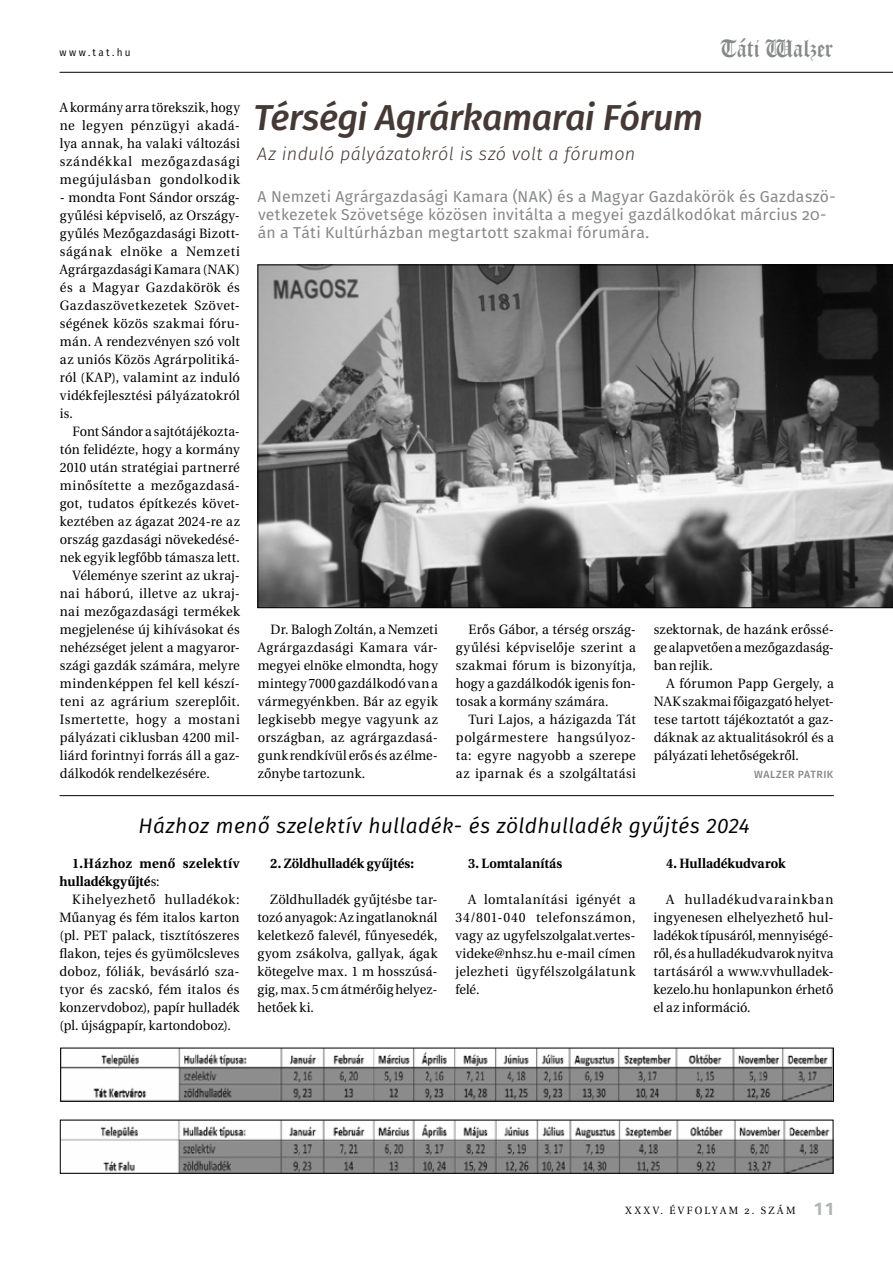
<style>
.page{position:relative;width:893px;height:1263px;background:#fff}
.page>*{position:absolute;margin:0;border:0;box-sizing:border-box;transform-origin:0 0}
.t1{font:italic 500 36px "Fira Sans";letter-spacing:-.015em;color:#453935}
.t2{font:27px "Abbey Blk CE";letter-spacing:.01em;color:#87888a;scale:.95 1}
.t3{font:italic 21px "Fira Sans";letter-spacing:.015em;color:#000}
.t4{font:italic 300 18px "Fira Sans";letter-spacing:.015em;color:#453935}
.t5{font:15.75px/18px "Fira Sans";letter-spacing:.015em;color:#87888a}
.t6{font:13.5px/18px "Heuristica";letter-spacing:.02em;color:#000;text-align:justify;scale:.96 1}
.t7{font:13.5px/18px "Heuristica";letter-spacing:.02em;color:#000;text-align:justify;scale:.95 1}
.t8{font:700 13.5px "Heuristica";letter-spacing:.01em;color:#000;scale:.95 1}
.t9{font:700 13.5px/18px "Heuristica";letter-spacing:.01em;color:#000;scale:.96 1}
.t10{font:13.5px "Heuristica";color:#000;scale:.95 1}
.t11{font:10.5px "Heuristica";letter-spacing:.255em;color:#000;scale:.95 1}
.t12{font:500 10.5px "Fira Sans";letter-spacing:.04em;color:#87888a}
.t13{font:10.5px "Fira Sans";letter-spacing:.24em;color:#000;scale:.95 1}
.s1{font-weight:400}
.s2{font-family:"Fira Sans";font-weight:700;font-size:18px;color:#b1b3b4}
</style>
<div class="page">
<hr style="left:60px;top:72px;width:833px;height:1px;background:#000">
<svg style="left:257px;top:264px;width:636px;height:344px"></svg>
<img style="left:62px;top:1122px;width:769px;height:50px">
<div style="left:60px;top:1120px;width:773px;height:54px;border:1px solid #000"></div>
<img style="left:62px;top:1050px;width:770px;height:50px">
<div style="left:60px;top:1048px;width:774px;height:54px;border:1px solid #000"></div>
<hr style="left:60px;top:795px;width:774px;height:1px;background:#000">
<p class="t13" style="left:60px;top:44px;width:76px">www.tat.hu</p>
<h2 class="t2" style="left:721px;top:32px;width:120px">Táti Walzer</h2>
<p class="t7" style="left:60px;top:98px;width:191px">A kormány arra törekszik, hogy ne legyen pénzügyi akadá&shy;lya annak, ha valaki változási szándékkal mezőgazdasági megújulásban gondolkodik</p>
<p class="t6" style="left:60px;top:188px;width:189px">- mondta Font Sándor ország&shy;gyűlési képviselő, az Ország - gyűlés Mezőgazdasági Bizott&shy;ságának elnöke a Nemzeti Agrárgazdasági Kamara (NAK) és a Magyar Gazdakörök és Gazdaszövetkezetek Szövet&shy;ségének közös szakmai fóru&shy;mán. A rendezvényen szó volt az uniós Közös Agrárpolitiká&shy;ról (KAP), valamint az induló vidékfejlesztési pályázatokról is.</p>
<p class="t10" style="left:73px;top:421px;width:178px">Font Sándor a sajtótájékozta-</p>
<p class="t6" style="left:60px;top:440px;width:189px">tón felidézte, hogy a kormány</p>
<p class="t6" style="left:60px;top:458px;width:189px">2010 után stratégiai partnerré</p>
<p class="t6" style="left:60px;top:476px;width:189px">minősítette a mezőgazdasá-</p>
<p class="t6" style="left:60px;top:494px;width:189px">got, tudatos építkezés követ-</p>
<p class="t6" style="left:60px;top:512px;width:189px">keztében az ágazat 2024-re az</p>
<p class="t6" style="left:60px;top:530px;width:189px">ország gazdasági növekedésé-</p>
<p class="t7" style="left:60px;top:548px;width:191px">nek egyik legfőbb támasza lett.</p>
<p class="t6" style="left:73px;top:566px;width:176px">Véleménye szerint az ukraj-</p>
<p class="t6" style="left:60px;top:584px;width:189px">nai háború, illetve az ukraj-</p>
<p class="t6" style="left:60px;top:602px;width:189px">nai mezőgazdasági termékek</p>
<p class="t6" style="left:60px;top:620px;width:189px">megjelenése új kihívásokat és</p>
<p class="t6" style="left:60px;top:638px;width:189px">nehézséget jelent a magyaror-</p>
<p class="t6" style="left:60px;top:656px;width:189px">szági gazdák számára, melyre</p>
<p class="t6" style="left:60px;top:674px;width:189px">mindenképpen fel kell készí-</p>
<p class="t6" style="left:60px;top:692px;width:189px">teni az agrárium szereplőit.</p>
<p class="t6" style="left:60px;top:710px;width:189px">Ismertette, hogy a mostani</p>
<p class="t6" style="left:60px;top:728px;width:189px">pályázati ciklusban 4200 mil-</p>
<p class="t7" style="left:60px;top:746px;width:191px">liárd forintnyi forrás áll a gaz-</p>
<p class="t7" style="left:60px;top:764px;width:159px">dálkodók rendelkezésére.</p>
<h1 class="t1" style="left:254px;top:88px;width:451px">Térségi Agrárkamarai Fórum</h1>
<h3 class="t4" style="left:257px;top:141px;width:380px">Az induló pályázatokról is szó volt a fórumon</h3>
<p class="t5" style="left:258px;top:187px;width:580px">A Nemzeti Agrárgazdasági Kamara (NAK) és a Magyar Gazdakörök és Gazdaszö&shy;vetkezetek Szövetsége közösen invitálta a megyei gazdálkodókat március 20- án a Táti Kultúrházban megtartott szakmai fórumára.</p>
<p class="t7" style="left:258px;top:620px;width:191px;text-indent:13px">Dr. Balogh Zoltán, a Nemzeti Agrárgazdasági Kamara vár&shy;megyei elnöke elmondta, hogy mintegy 7000 gazdálkodó van a vármegyénkben. Bár az egyik legkisebb megye vagyunk az országban, az agrárgazdasá&shy;gunk rendkívül erős és az élme&shy;zőnybe tartozunk.</p>
<p class="t6" style="left:456px;top:620px;width:189px;text-indent:13px">Erős Gábor, a térség ország&shy;gyűlési képviselője szerint a szakmai fórum is bizonyítja, hogy a gazdálkodók igenis fon&shy;tosak a kormány számára.</p>
<p class="t6" style="left:456px;top:710px;width:189px;text-indent:13px">Turi Lajos, a házigazda Tát polgármestere hangsúlyoz&shy;ta: egyre nagyobb a szerepe az iparnak és a szolgáltatási</p>
<p class="t6" style="left:654px;top:620px;width:189px">szektornak, de hazánk erőssé&shy;ge alapvetően a mezőgazdaság&shy;ban rejlik.</p>
<p class="t6" style="left:654px;top:674px;width:189px;text-indent:13px">A fórumon Papp Gergely, a NAK szakmai főigazgató helyet&shy;tese tartott tájékoztatót a gaz&shy;dáknak az aktualitásokról és a pályázati lehetőségekről.</p>
<p class="t12" style="left:754px;top:765px;width:81px">WALZER PATRIK</p>
<h3 class="t3" style="left:139px;top:810px;width:613px">Házhoz menő szelektív hulladék- és zöldhulladék gyűjtés 2024</h3>
<p class="t9" style="left:60px;top:853px;width:189px;text-indent:13px">1.Házhoz menő szelektív hulladékgyűjté<span class="s1">s:</span></p>
<p class="t6" style="left:60px;top:890px;width:189px;text-indent:13px">Kihelyezhető hulladékok:<br>Műanyag és fém italos karton (pl. PET palack, tisztítószeres flakon, tejes és gyümölcsleves doboz, fóliák, bevásárló sza&shy;tyor és zacskó, fém italos és konzervdoboz), papír hulladék (pl. újságpapír, kartondoboz).</p>
<p class="t8" style="left:270px;top:852px;width:153px">2. Zöldhulladék gyűjtés:</p>
<p class="t6" style="left:257px;top:890px;width:189px;text-indent:13px">Zöldhulladék gyűjtésbe tar&shy;tozó anyagok: Az ingatlanoknál keletkező falevél, fűnyesedék, gyom zsákolva, gallyak, ágak kötegelve max. 1 m hosszúsá&shy;gig, max. 5 cm átmérőig helyez&shy;hetőek ki.</p>
<p class="t8" style="left:468px;top:852px;width:100px">3. Lomtalanítás</p>
<p class="t6" style="left:455px;top:890px;width:189px;text-indent:13px">A lomtalanítási igényét a 34/801-040 telefonszámon, vagy az ugyfelszolgalat.vertes&shy;videke@nhsz.hu e-mail címen jelezheti ügyfélszolgálatunk felé.</p>
<p class="t8" style="left:666px;top:852px;width:127px">4. Hulladékudvarok</p>
<p class="t6" style="left:653px;top:890px;width:189px;text-indent:13px">A hulladékudvarainkban ingyenesen elhelyezhető hul&shy;ladékok típusáról, mennyiségé&shy;ről, és a hulladékudvarok nyitva tartásáról a www.vvhulladek&shy;kezelo.hu honlapunkon érhető el az információ.</p>
<p class="t11" style="left:626px;top:1202px;width:220px">XXXV. ÉVFOLYAM 2. SZÁM <span class="s2">11</span></p>
</div>
